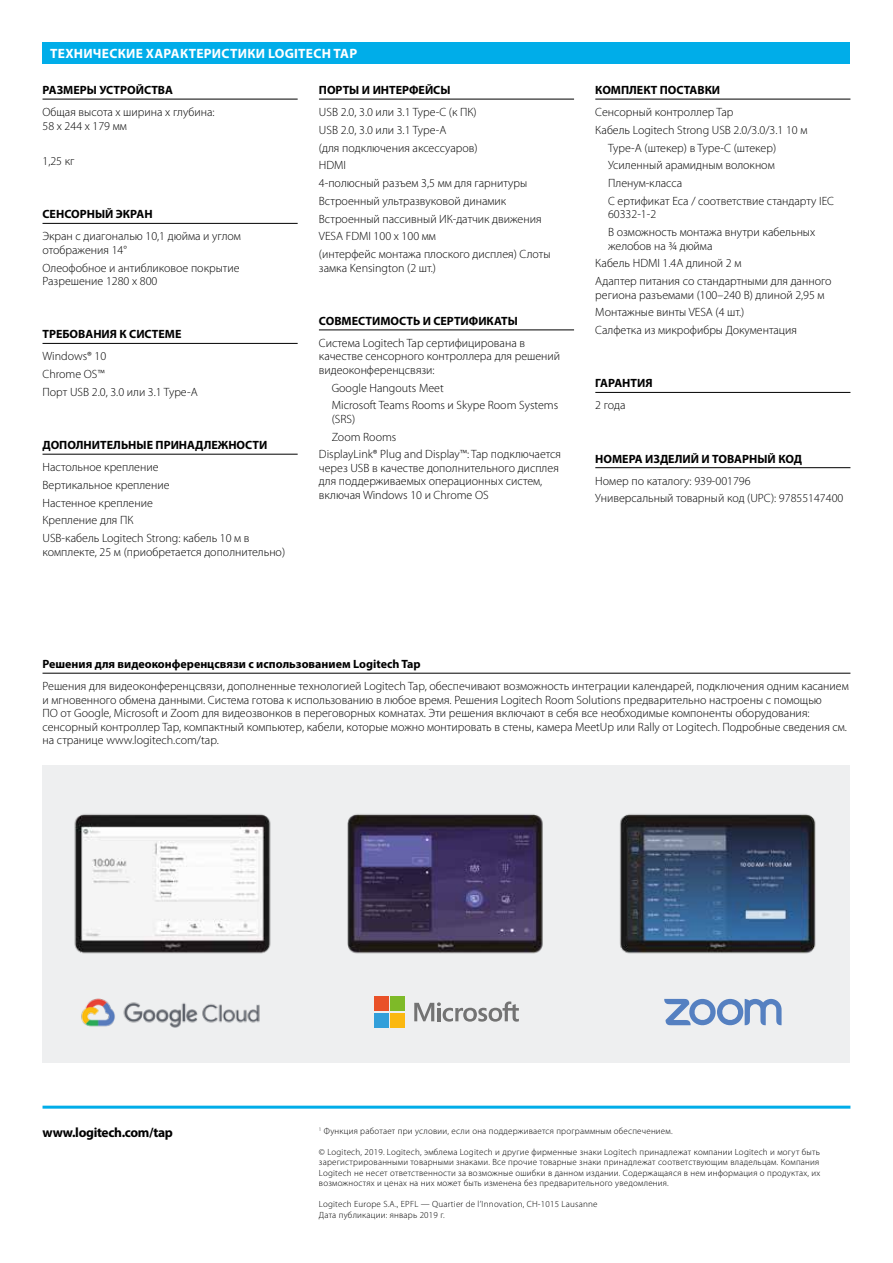
<style>
.page{position:relative;width:893px;height:1263px;background:#fff}
.page>*{position:absolute;margin:0;border:0;box-sizing:border-box;transform-origin:0 0}
.t1{font:700 13.5px "Myriad Pro";letter-spacing:.02em;color:#fff}
.t2{font:700 13.5px "Myriad Pro";letter-spacing:-.025em;color:#000}
.t3{font:300 12px/17.7px "Myriad Pro";color:#000}
.t4{font:700 12px "Myriad Pro";color:#000}
.t5{font:300 9px/10.5px "Myriad Pro";letter-spacing:.025em;color:#000;text-align:justify}
</style>
<div class="page">
<hr style="left:43px;top:1106px;width:807px;height:3px;background:#00ade9">
<div style="left:43px;top:43px;width:807px;height:21px;background:#00ade9"></div>
<hr style="left:43px;top:99px;width:255px;height:1px;background:#000">
<hr style="left:43px;top:223px;width:255px;height:1px;background:#000">
<hr style="left:43px;top:343px;width:255px;height:1px;background:#000">
<hr style="left:43px;top:454px;width:255px;height:1px;background:#000">
<hr style="left:319px;top:99px;width:255px;height:1px;background:#000">
<hr style="left:319px;top:330px;width:255px;height:1px;background:#000">
<hr style="left:595px;top:99px;width:255px;height:1px;background:#000">
<hr style="left:595px;top:392px;width:255px;height:1px;background:#000">
<hr style="left:595px;top:467px;width:255px;height:1px;background:#000">
<hr style="left:43px;top:673px;width:807px;height:1px;background:#000">
<img style="left:43px;top:765px;width:807px;height:298px">
<svg style="left:664px;top:999px;width:117px;height:26px;background:#a0b6d8"></svg>
<svg style="left:414px;top:1001px;width:105px;height:21px;background:#bfc0c0"></svg>
<div style="left:374px;top:996px;width:15px;height:15px;background:#e95128"></div>
<div style="left:390px;top:996px;width:15px;height:15px;background:#7eba28"></div>
<div style="left:374px;top:1013px;width:15px;height:14px;background:#329fda"></div>
<div style="left:390px;top:1013px;width:15px;height:14px;background:#fbb810"></div>
<img style="left:60px;top:984px;width:220px;height:56px">
<p class="t1" style="left:50px;top:45px;width:308px">ТЕХНИЧЕСКИЕ ХАРАКТЕРИСТИКИ LOGITECH TAP</p>
<p class="t4" style="left:43px;top:82px;width:132px">РАЗМЕРЫ УСТРОЙСТВА</p>
<p class="t3" style="left:43px;top:105px;width:174px;line-height:13.5px">Общая высота х ширина х глубина:<br>58 x 244 x 179 мм</p>
<p class="t3" style="left:43px;top:152px;width:34px">1,25 кг</p>
<p class="t4" style="left:319px;top:82px;width:133px">ПОРТЫ И ИНТЕРФЕЙСЫ</p>
<p class="t3" style="left:319px;top:103px;width:233px">USB 2.0, 3.0 или 3.1 Type-С (к ПК)<br>USB 2.0, 3.0 или 3.1 Type-А<br>(для подключения аксессуаров)<br>HDMI<br>4-полюсный разъем 3,5 мм для гарнитуры<br>Встроенный ультразвуковой динамик<br>Встроенный пассивный ИК-датчик движения<br>VESA FDMI 100 х 100 мм<br>(интерфейс монтажа плоского дисплея) Слоты</p>
<p class="t3" style="left:319px;top:259px;width:119px">замка Kensington (2 шт.)</p>
<p class="t4" style="left:43px;top:206px;width:112px">СЕНСОРНЫЙ ЭКРАН</p>
<p class="t3" style="left:43px;top:230px;width:200px;line-height:13.5px">Экран с диагональю 10,1 дюйма и углом отображения 14°</p>
<p class="t3" style="left:43px;top:261px;width:198px;line-height:13.5px">Олеофобное и антибликовое покрытие<br>Разрешение 1280 x 800</p>
<p class="t4" style="left:43px;top:326px;width:140px">ТРЕБОВАНИЯ К СИСТЕМЕ</p>
<p class="t3" style="left:43px;top:348px;width:157px">Windows® 10<br>Chrome OS™<br>Порт USB 2.0, 3.0 или 3.1 Type-A</p>
<p class="t4" style="left:43px;top:437px;width:226px">ДОПОЛНИТЕЛЬНЫЕ ПРИНАДЛЕЖНОСТИ</p>
<p class="t3" style="left:43px;top:458px;width:209px">Настольное крепление<br>Вертикальное крепление<br>Настенное крепление<br>Крепление для ПК<br>USB-кабель Logitech Strong: кабель 10 м в</p>
<p class="t3" style="left:43px;top:543px;width:244px">комплекте, 25 м (приобретается дополнительно)</p>
<p class="t4" style="left:319px;top:313px;width:200px">СОВМЕСТИМОСТЬ И СЕРТИФИКАТЫ</p>
<p class="t3" style="left:319px;top:336px;width:243px;line-height:13.5px">Система Logitech Tap сертифицирована в качестве сенсорного контроллера для решений видеоконференцсвязи:</p>
<p class="t3" style="left:332px;top:379px;width:228px">Google Hangouts Meet<br>Microsoft Teams Rooms и Skype Room Systems</p>
<p class="t3" style="left:332px;top:410px;width:25px">(SRS)</p>
<p class="t3" style="left:332px;top:428px;width:66px">Zoom Rooms</p>
<p class="t3" style="left:319px;top:446px;width:244px">DisplayLink® Plug and Display™: Tap подключается</p>
<p class="t3" style="left:319px;top:461px;width:241px;line-height:13.5px">через USB в качестве дополнительного дисплея для поддерживаемых операционных систем, включая Windows 10 и Chrome OS</p>
<p class="t4" style="left:595px;top:82px;width:126px">КОМПЛЕКТ ПОСТАВКИ</p>
<p class="t3" style="left:595px;top:103px;width:140px">Сенсорный контроллер Tap</p>
<p class="t3" style="left:595px;top:121px;width:214px">Кабель Logitech Strong USB 2.0/3.0/3.1 10 м</p>
<p class="t3" style="left:608px;top:139px;width:170px">Type-А (штекер) в Type-С (штекер)</p>
<p class="t3" style="left:608px;top:157px;width:168px">Усиленный арамидным волокном</p>
<p class="t3" style="left:608px;top:174px;width:76px">Пленум-класса</p>
<p class="t3" style="left:608px;top:192px;width:228px">С ертификат Eca / соответствие стандарту IEC</p>
<p class="t3" style="left:608px;top:206px;width:209px">60332-1-2<br>В озможность монтажа внутри кабельных</p>
<p class="t3" style="left:595px;top:237px;width:238px;text-indent:13px">желобов на ¾ дюйма<br>Кабель HDMI 1.4A длиной 2 м<br>Адаптер питания со стандартными для данного</p>
<p class="t3" style="left:595px;top:286px;width:231px">региона разъемами (100–240 В) длиной 2,95 м<br>Монтажные винты VESA (4 шт.)<br>Салфетка из микрофибры Документация</p>
<p class="t4" style="left:595px;top:375px;width:59px">ГАРАНТИЯ</p>
<p class="t3" style="left:595px;top:397px;width:32px">2 года</p>
<p class="t4" style="left:595px;top:451px;width:208px">НОМЕРА ИЗДЕЛИЙ И ТОВАРНЫЙ КОД</p>
<p class="t3" style="left:595px;top:472px;width:250px">Номер по каталогу: 939-001796<br>Универсальный товарный код (UPC): 97855147400</p>
<p class="t4" style="left:43px;top:656px;width:380px">Решения для видеоконференцсвязи с использованием Logitech Tap</p>
<p class="t3" style="left:43px;top:680px;width:808px;line-height:13.5px">Решения для видеоконференцсвязи, дополненные технологией Logitech Tap, обеспечивают возможность интеграции календарей, подключения одним касанием и мгновенного обмена данными. Система готова к использованию в любое время. Решения Logitech Room Solutions предварительно настроены с помощью<br>ПО от Google, Microsoft и Zoom для видеозвонков в переговорных комнатах. Эти решения включают в себя все необходимые компоненты оборудования: сенсорный контроллер Tap, компактный компьютер, кабели, которые можно монтировать в стены, камера MeetUp или Rally от Logitech. Подробные сведения см. на странице www.logitech.com/tap.</p>
<p class="t2" style="left:43px;top:1124px;width:132px">www.logitech.com/tap</p>
<p class="t5" style="left:319px;top:1125px;width:355px"><sup>1</sup> Функция работает при условии, если она поддерживается программным обеспечением.</p>
<p class="t5" style="left:319px;top:1146px;width:503px">© Logitech, 2019. Logitech, эмблема Logitech и другие фирменные знаки Logitech принадлежат компании Logitech и могут быть зарегистрированными товарными знаками. Все прочие товарные знаки принадлежат соответствующим владельцам. Компания Logitech не несет ответственности за возможные ошибки в данном издании. Содержащаяся в нем информация о продуктах, их возможностях и ценах на них может быть изменена без предварительного уведомления.</p>
<p class="t5" style="left:319px;top:1199px;width:280px">Logitech Europe S.A., EPFL — Quartier de l’Innovation, CH-1015 Lausanne<br>Дата публикации: январь 2019 г.</p>
</div>
